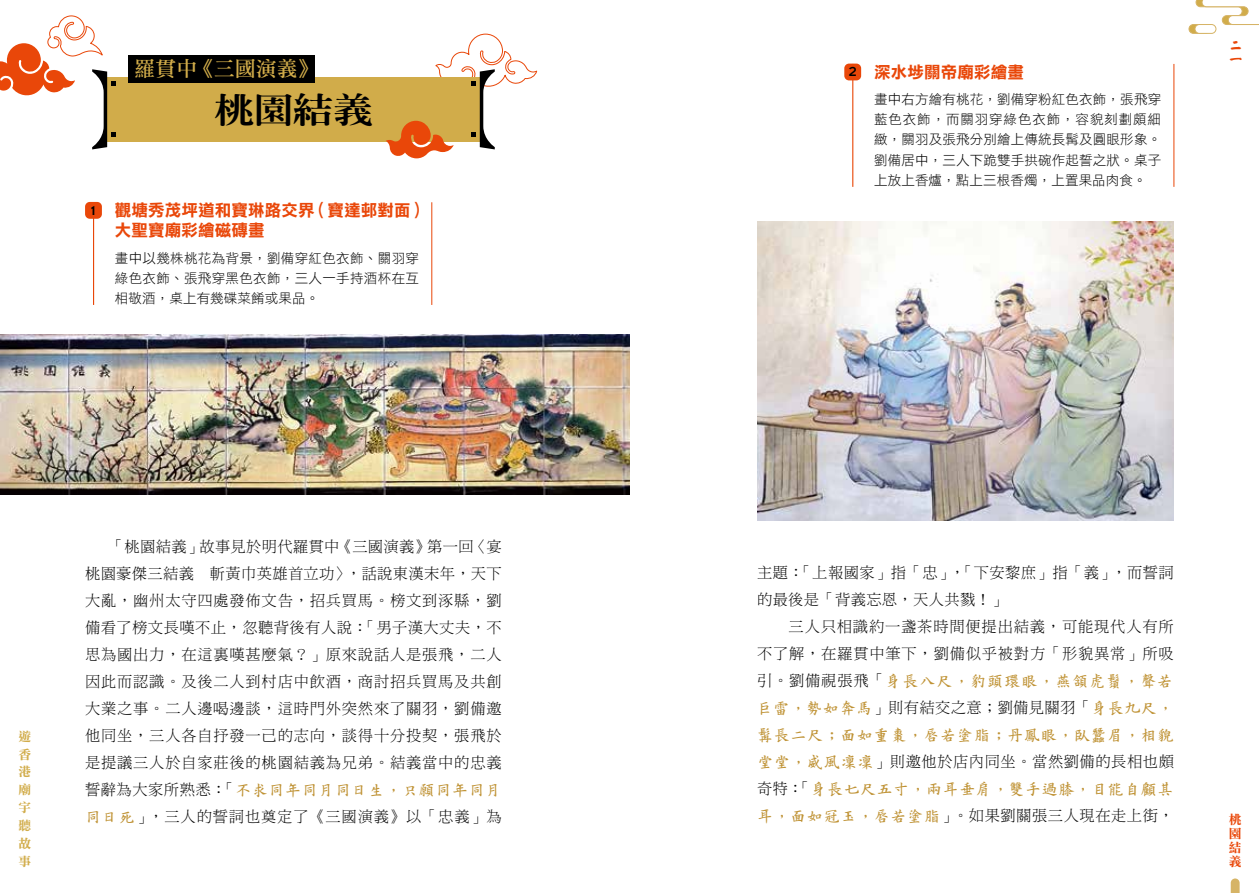
<style>
.page{position:relative;width:1259px;height:893px;background:#fff}
.page>*{position:absolute;margin:0;border:0;box-sizing:border-box;transform-origin:0 0}
.t1{font:800 34.5px "Han Wang Ming";color:#000;scale:1.18 1}
.t2{font:21px "DF Li Song HK W5";color:#d1ac4a}
.t3{font:16.5px "DFO Yang Xun HK W5";letter-spacing:.01em;color:#bf9234}
.t4{font:16.5px/20.1px "DF Li Hei HK W7";letter-spacing:.01em;color:#e94709}
.t5{font:16.5px "DFO Yang Xun HK W5";letter-spacing:.03em;color:#bf9234}
.t6{font:15.3px/27px "DF Ming HK W3";letter-spacing:.05em;color:#000;text-align:right}
.t7{font:15.3px/27px "DF Ming HK W3";letter-spacing:.025em;color:#000}
.t8{font:15.3px "DF Ming HK W3";letter-spacing:.02em;color:#000}
.t9{font:13.5px/20.2px "DF Li Hei HK W3";letter-spacing:.015em;color:#000;text-align:justify}
.t10{font:12.75px/17.9px "DF Li Song HK W7";color:#d1ac4a;text-align:justify}
.t11{font:12.75px/14px "DF Li Song HK W7";color:#e94709;text-align:justify}
.t12{font:700 12.75px/14.1px "C Ngan Kai HK";color:#e94709}
.s1{font-family:"Insignia LT Std";font-size:14.25px;color:#000}
.s2{font-family:"DF Ming HK W3";font-size:15.3px;color:#000}
.s3{font-family:"DFO Yang Xun HK W5";font-size:16.5px;color:#bf9234}
</style>
<div class="page">
<div style="left:1189px;top:25px;width:21px;height:8px;background:#d1ac4a;border-radius:4px"></div>
<div style="left:1188px;top:24px;width:22px;height:10px;border:1px solid #d6b466;border-radius:4px"></div>
<svg style="left:1195px;top:0;width:64px;height:25px"></svg>
<div style="left:1195px;top:25px;width:21px;height:8px;background:#fff;border-radius:4px"></div>
<div style="left:1194px;top:24px;width:22px;height:10px;border:1px solid #d6b466;border-radius:4px"></div>
<svg style="left:1230px;top:878px;width:9px;height:15px"></svg>
<hr style="left:852px;top:64px;width:1px;height:123px;background:#e94709">
<hr style="left:1173px;top:64px;width:1px;height:123px;background:#e94709">
<div style="left:844px;top:64px;width:17px;height:16px;background:#e94709;border-radius:5px"></div>
<img style="left:757px;top:222px;width:417px;height:299px">
<div style="left:107px;top:77px;width:373px;height:65px;background:#d1ac4a"></div>
<svg style="left:386px;top:34px;width:151px;height:124px"></svg>
<div style="left:128px;top:55px;width:187px;height:27px;background:#000"></div>
<img style="left:0;top:334px;width:629px;height:161px">
<hr style="left:93px;top:202px;width:1px;height:103px;background:#e94709">
<hr style="left:431px;top:202px;width:1px;height:103px;background:#e94709">
<div style="left:85px;top:202px;width:17px;height:17px;background:#e94709;border-radius:5px"></div>
<svg style="left:0;top:15px;width:116px;height:134px"></svg>
<h2 class="t2" style="left:134px;top:57px;width:186px">羅貫中《三國演義》</h2>
<h1 class="t1" style="left:214px;top:92px;width:136px">桃園結義</h1>
<p class="t4" style="left:115px;top:200px;width:314px;text-indent:-24px"><span class="s1">1</span> 觀塘秀茂坪道和寶琳路交界（寶達邨對面）大聖寶廟彩繪磁磚畫</p>
<p class="t9" style="left:115px;top:247px;width:306px">畫中以幾株桃花為背景，劉備穿紅色衣飾、關羽穿綠色衣飾、張飛穿黑色衣飾，三人一手持酒杯在互相敬酒，桌上有幾碟菜餚或果品。</p>
<p class="t10" style="left:18px;top:727px;width:14px">遊香港廟宇聽故事</p>
<p class="t6" style="left:85px;top:532px;width:418px;text-align:justify;text-indent:24px">「桃園結義」故事見於明代羅貫中《三國演義》第一回〈宴桃園豪傑三結義 斬黃巾英雄首立功〉，話說東漢末年，天下大亂，幽州太守四處發佈文告，招兵買馬。榜文到涿縣，劉備看了榜文長嘆不止，忽聽背後有人說：「男子漢大丈夫，不思為國出力，在這裏嘆甚麼氣？」原來說話人是張飛，二人因此而認識。及後二人到村店中飲酒，商討招兵買馬及共創大業之事。二人邊喝邊談，這時門外突然來了關羽，劉備邀他同坐，三人各自抒發一己的志向，談得十分投契，張飛於是提議三人於自家莊後的桃園結義為兄弟。結義當中的忠義</p>
<p class="t3" style="left:85px;top:781px;width:418px"><span class="s2">誓辭為大家所熟悉：「</span>不求同年同月同日生，只願同年同月</p>
<p class="t6" style="left:85px;top:803px;width:418px"><span class="s3">同日死</span>」，三人的誓詞也奠定了《三國演義》以「忠義」為</p>
<p class="t4" style="left:848px;top:62px;width:177px"><span class="s1">2</span> 深水埗關帝廟彩繪畫</p>
<p class="t9" style="left:874px;top:89px;width:289px">畫中右方繪有桃花，劉備穿粉紅色衣飾，張飛穿藍色衣飾，而關羽穿綠色衣飾，容貌刻劃頗細緻，關羽及張飛分別繪上傳統長髯及圓眼形象。劉備居中，三人下跪雙手拱碗作起誓之狀。桌子上放上香爐，點上三根香燭，上置果品肉食。</p>
<p class="t12" style="left:1229px;top:38px;width:14px">二一</p>
<p class="t7" style="left:757px;top:558px;width:418px">主題：「上報國家」指「忠」，「下安黎庶」指「義」，而誓詞的最後是「背義忘恩，天人共戮！」</p>
<p class="t6" style="left:757px;top:612px;width:418px">三人只相識約一盞茶時間便提出結義，可能現代人有所<br>不了解，在羅貫中筆下，劉備似乎被對方「形貌異常」所吸</p>
<p class="t5" style="left:757px;top:672px;width:418px"><span class="s2">引。劉備視張飛「</span>身長八尺，豹頭環眼，燕頷虎鬚，聲若</p>
<p class="t8" style="left:757px;top:699px;width:418px"><span class="s3">巨雷，勢如奔馬</span>」則有結交之意；劉備見關羽「<span class="s3">身長九尺，</span></p>
<p class="t3" style="left:757px;top:726px;width:418px">髯長二尺；面如重棗，唇若塗脂；丹鳳眼，臥蠶眉，相貌</p>
<p class="t6" style="left:757px;top:748px;width:418px"><span class="s3">堂堂，威風凜凜</span>」則邀他於店內同坐。當然劉備的長相也頗</p>
<p class="t3" style="left:757px;top:780px;width:418px"><span class="s2">奇特：「</span>身長七尺五寸，兩耳垂肩，雙手過膝，目能自顧其</p>
<p class="t6" style="left:757px;top:802px;width:418px"><span class="s3">耳，面如冠玉，唇若塗脂</span>」。如果劉關張三人現在走上街，</p>
<p class="t11" style="left:1228px;top:812px;width:14px">桃桃桃桃</p>
</div>
